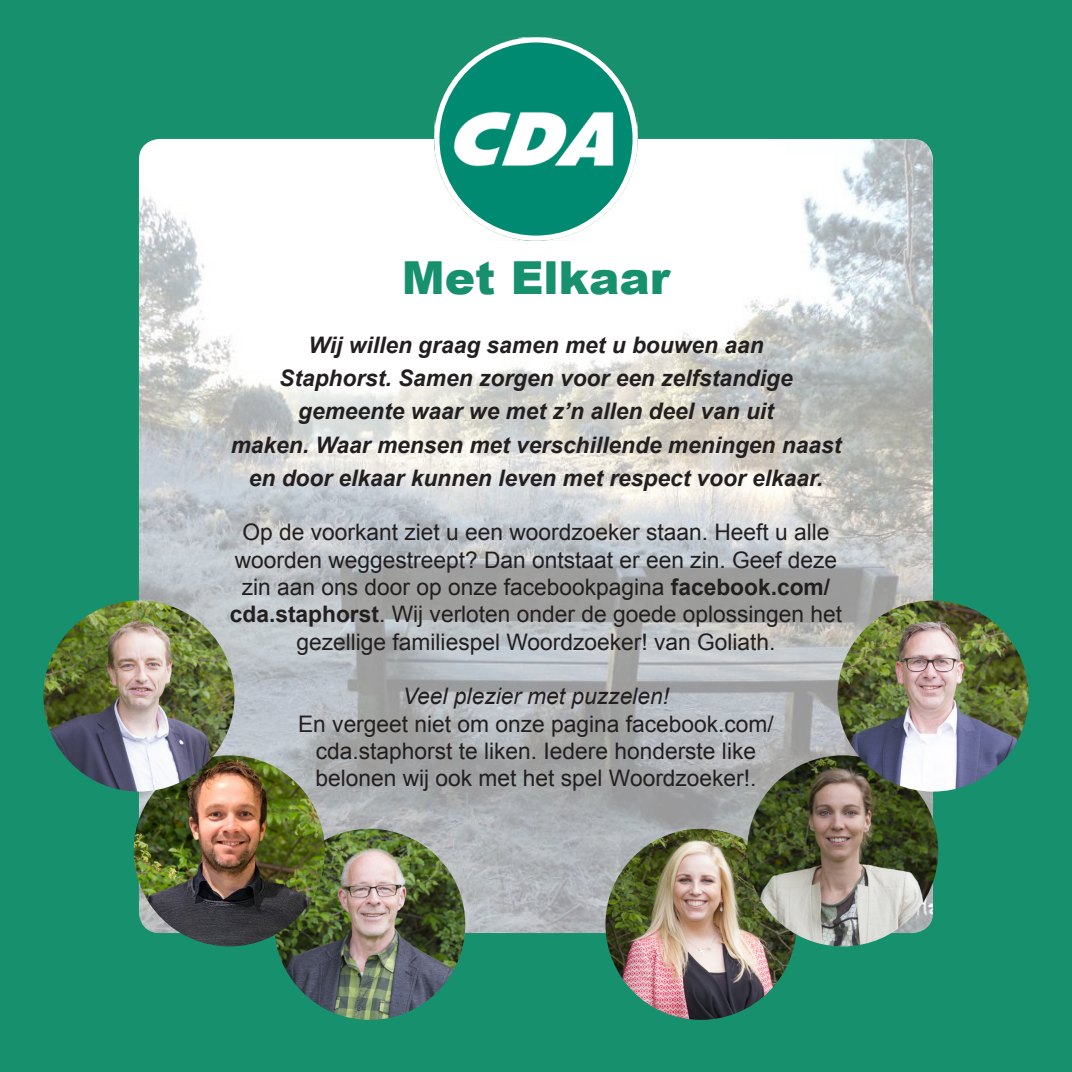
<style>
.page{position:relative;width:1072px;height:1072px;background:#fff}
.page>*{position:absolute;margin:0;border:0;box-sizing:border-box;transform-origin:0 0}
.t1{font:900 45.5px "Arial";color:#17906d}
.t2{font:22.75px/27.3px "Arial";color:#231f20;text-align:center}
.t3{font:italic 700 22.75px/33.2px "Arial";color:#231f20;text-align:center}
.t4{font:italic 22.75px "Arial";color:#231f20}
.s1{font-weight:700}
</style>
<div class="page">
<div style="left:0;top:0;width:1071px;height:1071px;background:#17906d"></div>
<img style="left:139px;top:139px;width:794px;height:794px">
<img style="left:274px;top:828px;width:191px;height:191px;border-radius:95px">
<img style="left:605px;top:828px;width:191px;height:191px;border-radius:95px">
<img style="left:747px;top:755px;width:191px;height:191px;border-radius:95px">
<img style="left:837px;top:600px;width:191px;height:191px;border-radius:95px">
<img style="left:434px;top:37px;width:203px;height:204px">
<div style="left:434px;top:37px;width:204px;height:204px;border:5px solid #fff;border-radius:50%"></div>
<img style="left:134px;top:755px;width:191px;height:191px;border-radius:95px">
<img style="left:43px;top:600px;width:191px;height:191px;border-radius:95px">
<p class="t1" style="left:402px;top:245px;width:269px">Met Elkaar</p>
<p class="t3" style="left:308px;top:329px;width:456px">Wij willen graag samen met u bouwen aan</p>
<p class="t3" style="left:279px;top:362px;width:515px">Staphorst. Samen zorgen voor een zelfstandige</p>
<p class="t3" style="left:298px;top:395px;width:477px">gemeente waar we met z’n allen deel van uit</p>
<p class="t3" style="left:231px;top:429px;width:612px">maken. Waar mensen met verschillende meningen naast en door elkaar kunnen leven met respect voor elkaar.</p>
<p class="t2" style="left:230px;top:519px;width:614px">Op de voorkant ziet u een woordzoeker staan. Heeft u alle woorden weggestreept? Dan ontstaat er een zin. Geef deze zin aan ons door op onze facebookpagina <span class="s1">facebook.com/ cda.staphorst</span>. Wij verloten onder de goede oplossingen het gezellige familiespel Woordzoeker! van Goliath.</p>
<p class="t4" style="left:403px;top:681px;width:267px">Veel plezier met puzzelen!</p>
<p class="t2" style="left:298px;top:710px;width:477px">En vergeet niet om onze pagina facebook.com/ cda.staphorst te liken. Iedere honderste like</p>
<p class="t2" style="left:315px;top:765px;width:442px">belonen wij ook met het spel Woordzoeker!.</p>
</div>
